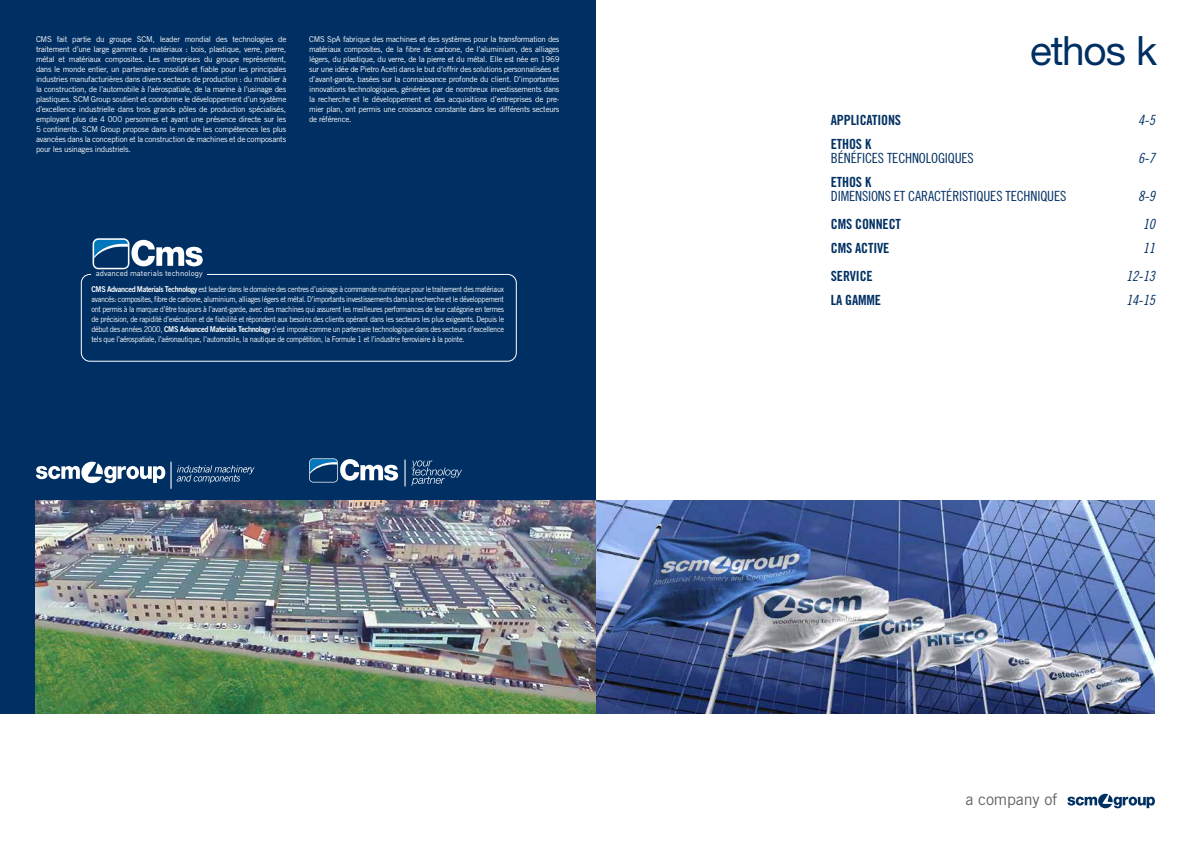
<style>
.page{position:relative;width:1191px;height:842px;background:#fff}
.page>*{position:absolute;margin:0;border:0;box-sizing:border-box;transform-origin:0 0}
.t1{font:40.5px "Helvetica Neue LT Std";letter-spacing:-.025em;color:#003063}
.t2{font:16.1px "Trade Gothic LT Std";letter-spacing:-.01em;color:#646363}
.t3{font:14px "Trade Gothic LT Std Cn 18";letter-spacing:-.01em;color:#003063}
.t4{font:14px "Trade Gothic LT Std Bd Cn 20";letter-spacing:-.01em;color:#003063}
.t5{font:14px "Trade Gothic LT Std Cn 18 Obl";letter-spacing:-.01em;color:#003063}
.t6{font:8px/10px "Trade Gothic LT Std";letter-spacing:-.03em;color:#fff;text-align:justify}
.t7{font:8px/10px "Trade Gothic LT Std";letter-spacing:-.03em;color:#fff;text-align:justify;scale:.91 1}
.t8{font:7.8px "DIN";color:#fff}
.s1{font-family:"Trade Gothic LT Std Bd 2"}
</style>
<div class="page">
<div style="left:0;top:0;width:595px;height:713px;background:#003063"></div>
<svg style="left:1067px;top:794px;width:87px;height:14px"></svg>
<img style="left:36px;top:501px;width:1119px;height:212px">
<svg style="left:309px;top:458px;width:89px;height:24px"></svg>
<svg style="left:411px;top:460px;width:51px;height:26px"></svg>
<svg style="left:404px;top:460px;width:1px;height:26px"></svg>
<svg style="left:36px;top:462px;width:129px;height:21px"></svg>
<hr style="left:170px;top:462px;width:2px;height:27px;background:#fff">
<svg style="left:176px;top:465px;width:78px;height:18px"></svg>
<div style="left:81px;top:274px;width:436px;height:88px;border:1px solid #fff;border-radius:9px"></div>
<div style="left:91px;top:262px;width:116px;height:20px;background:#003063"></div>
<svg style="left:90px;top:238px;width:113px;height:38px"></svg>
<p class="t6" style="left:36px;top:34px;width:252px">CMS fait partie du groupe SCM, leader mondial des technologies de traitement d’une large gamme de matériaux : bois, plastique, verre, pierre, métal et matériaux composites. Les entreprises du groupe représentent, dans le monde entier, un partenaire consolidé et fiable pour les principales industries manufacturières dans divers secteurs de production : du mobilier à la construction, de l’automobile à l’aérospatiale, de la marine à l’usinage des plastiques. SCM Group soutient et coordonne le développement d’un système d’excellence industrielle dans trois grands pôles de production spécialisés, employant plus de 4 000 personnes et ayant une présence directe sur les 5 continents. SCM Group propose dans le monde les compétences les plus avancées dans la conception et la construction de machines et de composants pour les usinages industriels.</p>
<p class="t6" style="left:309px;top:34px;width:252px">CMS SpA fabrique des machines et des systèmes pour la transformation des matériaux composites, de la fibre de carbone, de l’aluminium, des alliages légers, du plastique, du verre, de la pierre et du métal. Elle est née en 1969 sur une idée de Pietro Aceti dans le but d’offrir des solutions personnalisées et d’avant-garde, basées sur la connaissance profonde du client. D’importantes innovations technologiques, générées par de nombreux investissements dans la recherche et le développement et des acquisitions d’entreprises de pre&shy;mier plan, ont permis une croissance constante dans les différents secteurs de référence.</p>
<p class="t8" style="left:96px;top:268px;width:108px">advanced materials technology</p>
<p class="t7" style="left:91px;top:284px;width:455px"><span class="s1">CMS Advanced Materials Technology</span> est leader dans le domaine des centres d’usinage à commande numérique pour le traitement des matériaux avancés: composites, fibre de carbone, aluminium, alliages légers et métal. D’importants investissements dans la recherche et le développement ont permis à la marque d’être toujours à l’avant-garde, avec des machines qui assurent les meilleures performances de leur catégorie en termes de précision, de rapidité d’exécution et de fiabilité et répondent aux besoins des clients opérant dans les secteurs les plus exigeants. Depuis le début des années 2000, <span class="s1">CMS Advanced Materials Technology</span> s’est imposé comme un partenaire technologique dans des secteurs d’excellence tels que l’aérospatiale, l’aéronautique, l’automobile, la nautique de compétition, la Formule 1 et l’industrie ferroviaire à la pointe.</p>
<h1 class="t1" style="left:1030px;top:26px;width:128px">ethos k</h1>
<h3 class="t4" style="left:831px;top:111px;width:72px">APPLICATIONS</h3>
<h3 class="t5" style="left:1138px;top:112px;width:18px">4-5</h3>
<h3 class="t4" style="left:831px;top:135px;width:42px">ETHOS K</h3>
<h3 class="t3" style="left:831px;top:150px;width:144px">BÉNÉFICES TECHNOLOGIQUES</h3>
<h3 class="t5" style="left:1138px;top:150px;width:18px">6-7</h3>
<h3 class="t4" style="left:831px;top:173px;width:42px">ETHOS K</h3>
<h3 class="t3" style="left:831px;top:188px;width:237px">DIMENSIONS ET CARACTÉRISTIQUES TECHNIQUES</h3>
<h3 class="t5" style="left:1138px;top:188px;width:18px">8-9</h3>
<h3 class="t4" style="left:831px;top:215px;width:72px">CMS CONNECT</h3>
<h3 class="t5" style="left:1142px;top:216px;width:14px">10</h3>
<h3 class="t4" style="left:831px;top:239px;width:60px">CMS ACTIVE</h3>
<h3 class="t5" style="left:1142px;top:240px;width:14px">11</h3>
<h3 class="t4" style="left:831px;top:267px;width:43px">SERVICE</h3>
<h3 class="t5" style="left:1126px;top:268px;width:30px">12-13</h3>
<h3 class="t4" style="left:831px;top:291px;width:52px">LA GAMME</h3>
<h3 class="t5" style="left:1126px;top:292px;width:30px">14-15</h3>
<h2 class="t2" style="left:965px;top:790px;width:93px">a company of</h2>
</div>
